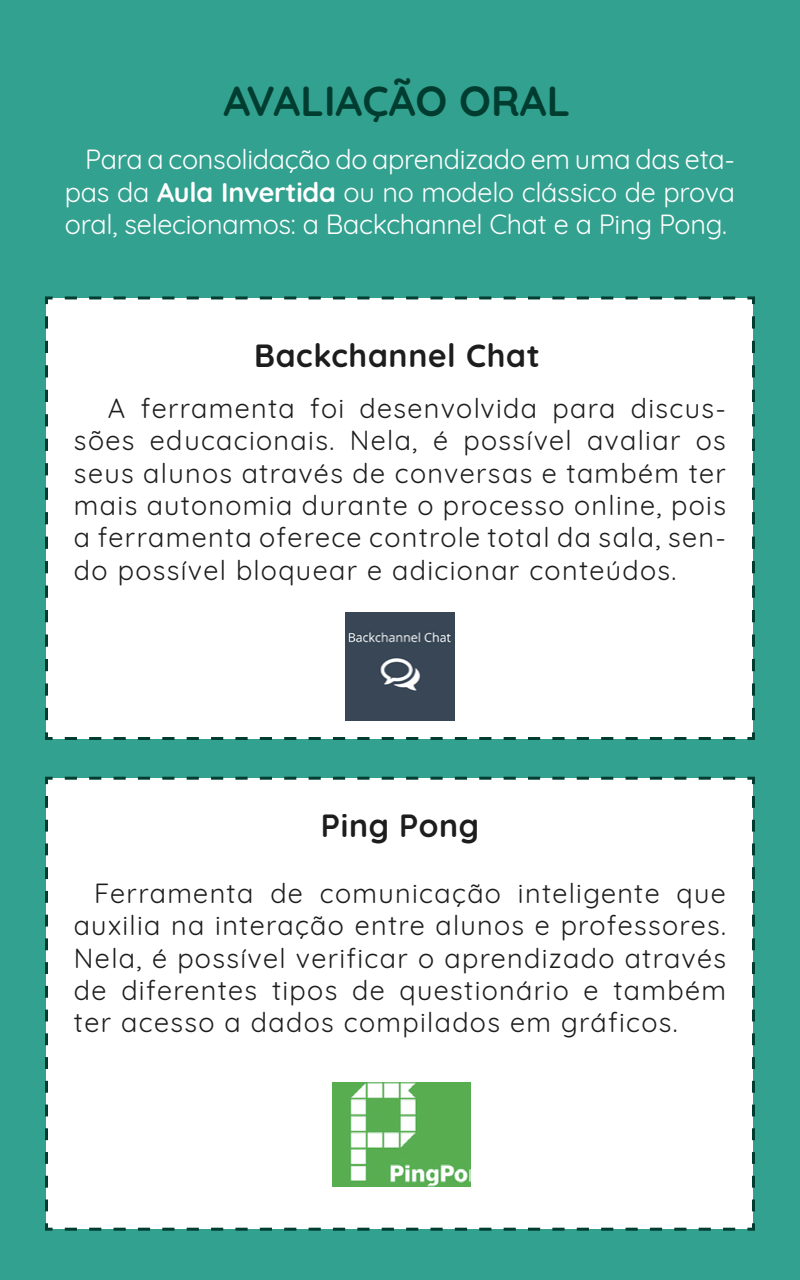
<style>
.page{position:relative;width:800px;height:1280px;background:#33a18f}
.page>*{position:absolute;margin:0;border:0;box-sizing:border-box;transform-origin:0 0}
.t1{font:700 42px "Quicksand";color:#003d30}
.t2{font:700 32px "Quicksand";letter-spacing:.02em;color:#1d1d1d}
.t3{font:27px/32.4px "Quicksand";letter-spacing:.05em;color:#1d1d1d;text-align:justify}
.t4{font:27px/32.4px "Quicksand";letter-spacing:-.01em;color:#fff;text-align:justify}
.s1{font-weight:700}
</style>
<div class="page">
<div style="left:45px;top:296px;width:710px;height:444px;background:#fff"></div>
<img style="left:346px;top:612px;width:108px;height:108px">
<div style="left:45px;top:776px;width:710px;height:455px;background:#fff"></div>
<img style="left:332px;top:1083px;width:139px;height:104px">
<h1 class="t1" style="left:224px;top:66px;width:348px">AVALIAÇÃO ORAL</h1>
<p class="t4" style="left:65px;top:141px;width:672px;text-indent:20px">Para a consolidação do aprendizado em uma das eta&shy;pas da <span class="s1">Aula Invertida</span> ou no modelo clássico de prova oral, selecionamos: a Backchannel Chat e a Ping Pong.</p>
<p class="t2" style="left:254px;top:329px;width:287px">Backchannel Chat</p>
<p class="t3" style="left:74px;top:389px;width:654px;text-indent:34px">A ferramenta foi desenvolvida para discus&shy;sões educacionais. Nela, é possível avaliar os seus alunos através de conversas e também ter mais autonomia durante o processo online, pois a ferramenta oferece controle total da sala, sen&shy;do possível bloquear e adicionar conteúdos.</p>
<p class="t2" style="left:321px;top:799px;width:160px">Ping Pong</p>
<p class="t3" style="left:74px;top:874px;width:654px;text-indent:20px">Ferramenta de comunicação inteligente que auxilia na interação entre alunos e professores.<br>Nela, é possível verificar o aprendizado através de diferentes tipos de questionário e também ter acesso a dados compilados em gráficos.</p>
</div>
